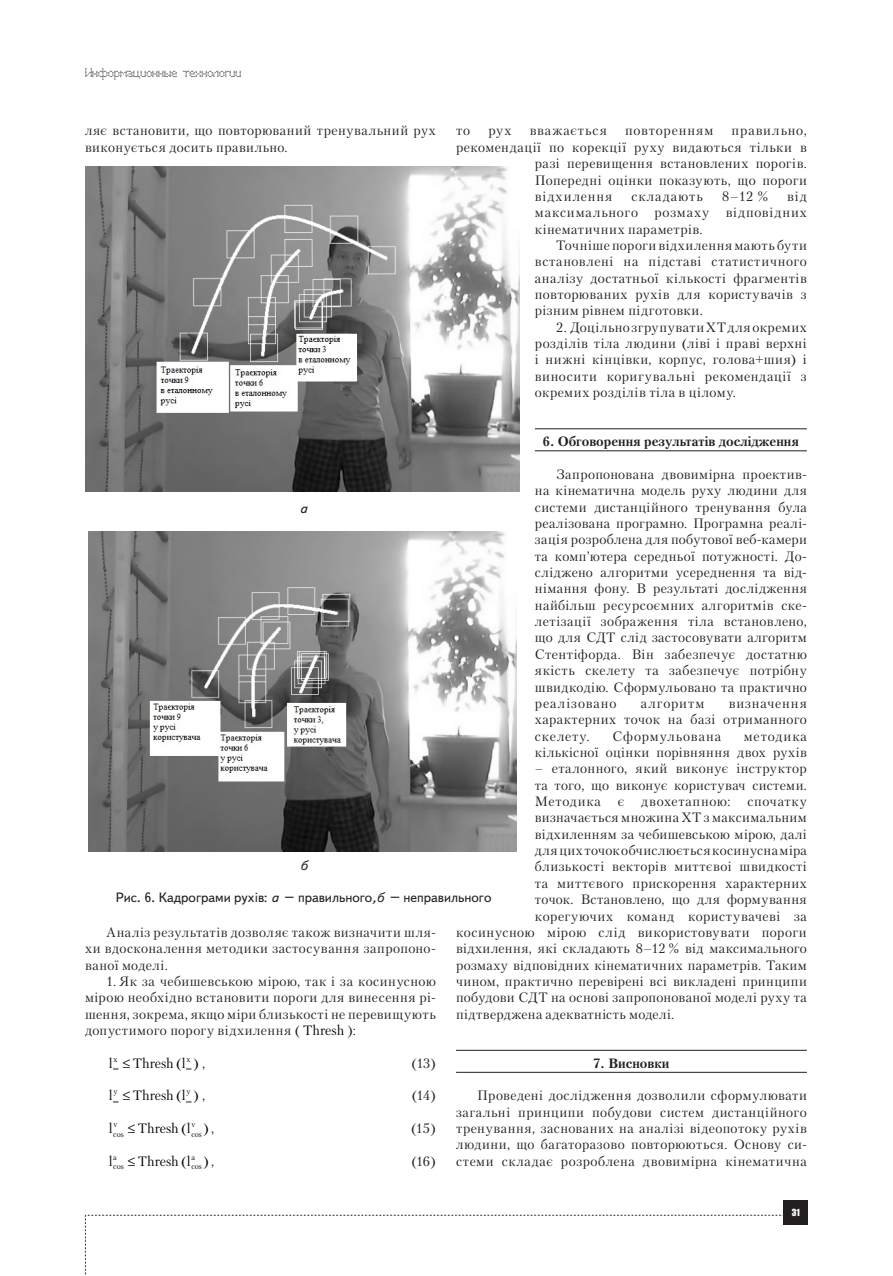
<style>
.page{position:relative;width:893px;height:1276px;background:#fff}
.page>*{position:absolute;margin:0;border:0;box-sizing:border-box;transform-origin:0 0}
.Text{font:13.5px/16.4px "Petersburg C";letter-spacing:.035em;color:#231f20;text-align:justify}
.risunok{font:13.5px "Text Book C";color:#231f20}
.t1{font:13.5px "Petersburg C";color:#000}
.Punkt{font:700 13.5px "Petersburg C";color:#231f20}
.Text-2{font:13.5px "Petersburg C";letter-spacing:.01em;color:#231f20}
.Text-3{font:13.5px "Petersburg C";letter-spacing:.065em;color:#231f20}
.Text-4{font:13.5px "Petersburg C";letter-spacing:.06em;color:#231f20}
.Text-5{font:13.5px "Petersburg C";letter-spacing:.08em;color:#231f20}
.Text-6{font:13.5px "Petersburg C";letter-spacing:.07em;color:#231f20}
.Text-7{font:13.5px "Petersburg C";letter-spacing:.075em;color:#231f20}
.risunok-2{font:italic 13.5px "Text Book C";color:#231f20}
.t2{font:12px "Perfo";letter-spacing:.015em;color:#231f20}
.t3{font:9px "Impact";color:#fff}
.t4{font:7.8px "Petersburg C";letter-spacing:-.01em;color:#000}
.s1{font-style:italic}
.s2{color:#000}
.s3{color:#231f20}
</style>
<div class="page">
<svg style="left:85px;top:1215px;width:699px;height:61px"></svg>
<div style="left:784px;top:1200px;width:24px;height:25px;background:#231f20"></div>
<hr style="left:535px;top:428px;width:272px;height:1px;background:#231f20">
<hr style="left:535px;top:450px;width:272px;height:1px;background:#231f20">
<hr style="left:456px;top:1050px;width:351px;height:1px;background:#231f20">
<hr style="left:456px;top:1072px;width:351px;height:1px;background:#231f20">
<img style="left:85px;top:167px;width:435px;height:325px">
<img style="left:89px;top:531px;width:427px;height:321px">
<p class="t2" style="left:85px;top:66px;width:158px">Информационные технологии</p>
<p class="Text" style="left:85px;top:122px;width:352px">ляє встановити, що повторюваний тренувальний рух виконується досить правильно.</p>
<p class="Text" style="left:456px;top:122px;width:16px">то</p>
<p class="Text" style="left:488px;top:122px;width:25px">рух</p>
<p class="Text-3" style="left:530px;top:123px;width:79px">вважається</p>
<p class="Text-4" style="left:625px;top:123px;width:90px">повторенням</p>
<p class="Text-3" style="left:732px;top:123px;width:77px">правильно,</p>
<p class="Text" style="left:456px;top:139px;width:352px">рекомендації по корекції руху видаються тільки в</p>
<p class="Text" style="left:535px;top:155px;width:273px">разі перевищення встановлених порогів.</p>
<p class="Text" style="left:535px;top:171px;width:273px">Попередні оцінки показують, що пороги</p>
<p class="Text-5" style="left:535px;top:188px;width:79px">відхилення</p>
<p class="Text-6" style="left:631px;top:188px;width:73px">складають</p>
<p class="Text" style="left:722px;top:188px;width:48px">8–12 %</p>
<p class="Text" style="left:535px;top:188px;width:273px;text-indent:252px">від максимального розмаху відповідних кінематичних параметрів.</p>
<p class="Text" style="left:535px;top:237px;width:273px;text-indent:21px">Точніше пороги відхилення мають бути встановлені на підставі статистичного аналізу достатньої кількості фрагментів повторюваних рухів для користувачів з різним рівнем підготовки.</p>
<p class="Text" style="left:535px;top:319px;width:273px;text-indent:21px">2. Доцільно згрупувати ХТ для окремих розділів тіла людини (ліві і праві верхні і нижні кінцівки, корпус, голова+шия) і виносити коригувальні рекомендації з окремих розділів тіла в цілому.</p>
<p class="Punkt" style="left:543px;top:433px;width:257px">6. Обговорення результатів дослідження</p>
<p class="Text" style="left:535px;top:466px;width:273px;text-indent:21px">Запропонована двовимірна проектив&shy;на кінематична модель руху людини для системи дистанційного тренування була реалізована програмно. Програмна реалі&shy;зація розроблена для побутової веб-камери та комп’ютера середньої потужності. До&shy;сліджено алгоритми усереднення та від&shy;німання фону. В результаті дослідження найбільш ресурсоємних алгоритмів ске&shy;летізації зображення тіла встановлено, що для СДТ слід застосовувати алгоритм Стентіфорда. Він забезпечує достатню якість скелету та забезпечує потрібну швидкодію. Сформульовано та практично реалізовано</p>
<p class="risunok-2" style="left:300px;top:501px;width:9px">а</p>
<p class="Text-7" style="left:641px;top:695px;width:65px">алгоритм</p>
<p class="Text" style="left:535px;top:695px;width:273px;text-indent:194px">визначення характерних точок на базі отриманного скелету.</p>
<p class="Text-3" style="left:612px;top:728px;width:110px">Сформульована</p>
<p class="Text" style="left:535px;top:727px;width:273px;text-align:right">методика<br>кількісної оцінки порівняння двох рухів</p>
<p class="Text" style="left:535px;top:760px;width:273px">– еталонного, який виконує інструктор та того, що виконує користувач системи.<br>Методика</p>
<p class="Text" style="left:618px;top:793px;width:8px">є</p>
<p class="Text" style="left:641px;top:793px;width:91px">двохетапною:</p>
<p class="Text" style="left:747px;top:793px;width:61px">спочатку</p>
<p class="Text" style="left:535px;top:809px;width:273px">визначається множина ХТ з максимальним</p>
<p class="Text" style="left:535px;top:825px;width:273px">відхиленням за чебишевською мірою, далі</p>
<p class="Text" style="left:535px;top:842px;width:273px">для цих точок обчислюється косинусна міра</p>
<p class="Text" style="left:535px;top:858px;width:273px">близькості векторів миттєвоі швидкості</p>
<p class="Text" style="left:535px;top:874px;width:273px">та миттєвого прискорення характерних</p>
<p class="Text" style="left:535px;top:891px;width:273px">точок. Встановлено, що для формування</p>
<p class="Text" style="left:535px;top:907px;width:273px">корегуючих команд користувачеві за</p>
<p class="Text" style="left:456px;top:924px;width:352px">косинусною мірою слід використовувати пороги</p>
<p class="Text" style="left:456px;top:940px;width:352px">відхилення, які складають 8–12 % від максимального</p>
<p class="Text" style="left:456px;top:956px;width:352px">розмаху відповідних кінематичних параметрів. Таким</p>
<p class="Text" style="left:456px;top:973px;width:352px">чином, практично перевірені всі викладені принципи</p>
<p class="Text-2" style="left:456px;top:989px;width:352px">побудови СДТ на основі запропонованої моделі руху та</p>
<p class="Text" style="left:456px;top:1005px;width:220px">підтверджена адекватність моделі.</p>
<p class="Punkt" style="left:593px;top:1054px;width:77px">7. Висновки</p>
<p class="Text" style="left:456px;top:1087px;width:352px;text-indent:21px">Проведені дослідження дозволили сформулювати загальні принципи побудови систем дистанційного тренування, заснованих на аналізі відеопотоку рухів людини, що багаторазово повторюються. Основу си&shy;стеми складає розроблена двовимірна кінематична</p>
<p class="risunok-2" style="left:300px;top:857px;width:9px">б</p>
<p class="risunok" style="left:116px;top:890px;width:377px">Рис. 6. Кадрограми рухів: <span class="s1">а –</span> правильного<span class="s1">,б –</span> неправильного</p>
<p class="Text" style="left:85px;top:924px;width:352px;text-indent:21px">Аналіз результатів дозволяє також визначити шля&shy;хи вдосконалення методики застосування запропоно&shy;ваної моделі.</p>
<p class="Text" style="left:85px;top:973px;width:352px;text-indent:21px">1. Як за чебишевською мірою, так і за косинусною мірою необхідно встановити пороги для винесення рі&shy;шення, зокрема, якщо міри близькості не перевищують допустимого порогу відхилення ( <span class="s2">Thresh</span> ):</p>
<p class="t4" style="left:113px;top:1054px;width:6px">x</p>
<p class="t4" style="left:186px;top:1054px;width:6px">x</p>
<p class="t1" style="left:109px;top:1055px;width:5px">l</p>
<p class="t1" style="left:123px;top:1055px;width:84px">≤ Thresh (l ) <span class="s3">,</span></p>
<p class="Text" style="left:412px;top:1054px;width:26px">(13)</p>
<p class="t4" style="left:113px;top:1087px;width:6px">y</p>
<p class="t4" style="left:186px;top:1087px;width:6px">y</p>
<p class="t1" style="left:109px;top:1087px;width:5px">l</p>
<p class="t1" style="left:123px;top:1087px;width:84px">≤ Thresh (l ) <span class="s3">,</span></p>
<p class="Text" style="left:412px;top:1087px;width:25px">(14)</p>
<p class="t4" style="left:113px;top:1119px;width:6px">v</p>
<p class="t4" style="left:191px;top:1119px;width:6px">v</p>
<p class="t4" style="left:113px;top:1129px;width:12px">cos</p>
<p class="t4" style="left:191px;top:1129px;width:12px">cos</p>
<p class="t1" style="left:109px;top:1120px;width:5px">l</p>
<p class="t1" style="left:128px;top:1120px;width:88px">≤ Thresh (l ) <span class="s3">,</span></p>
<p class="Text" style="left:411px;top:1120px;width:26px">(15)</p>
<p class="t4" style="left:113px;top:1152px;width:5px">a</p>
<p class="t4" style="left:191px;top:1152px;width:5px">a</p>
<p class="t4" style="left:113px;top:1162px;width:12px">cos</p>
<p class="t4" style="left:191px;top:1162px;width:12px">cos</p>
<p class="t1" style="left:109px;top:1153px;width:5px">l</p>
<p class="t1" style="left:128px;top:1153px;width:88px">≤ Thresh (l ) <span class="s3">,</span></p>
<p class="Text" style="left:412px;top:1152px;width:26px">(16)</p>
<p class="t3" style="left:792px;top:1205px;width:10px">31</p>
</div>
